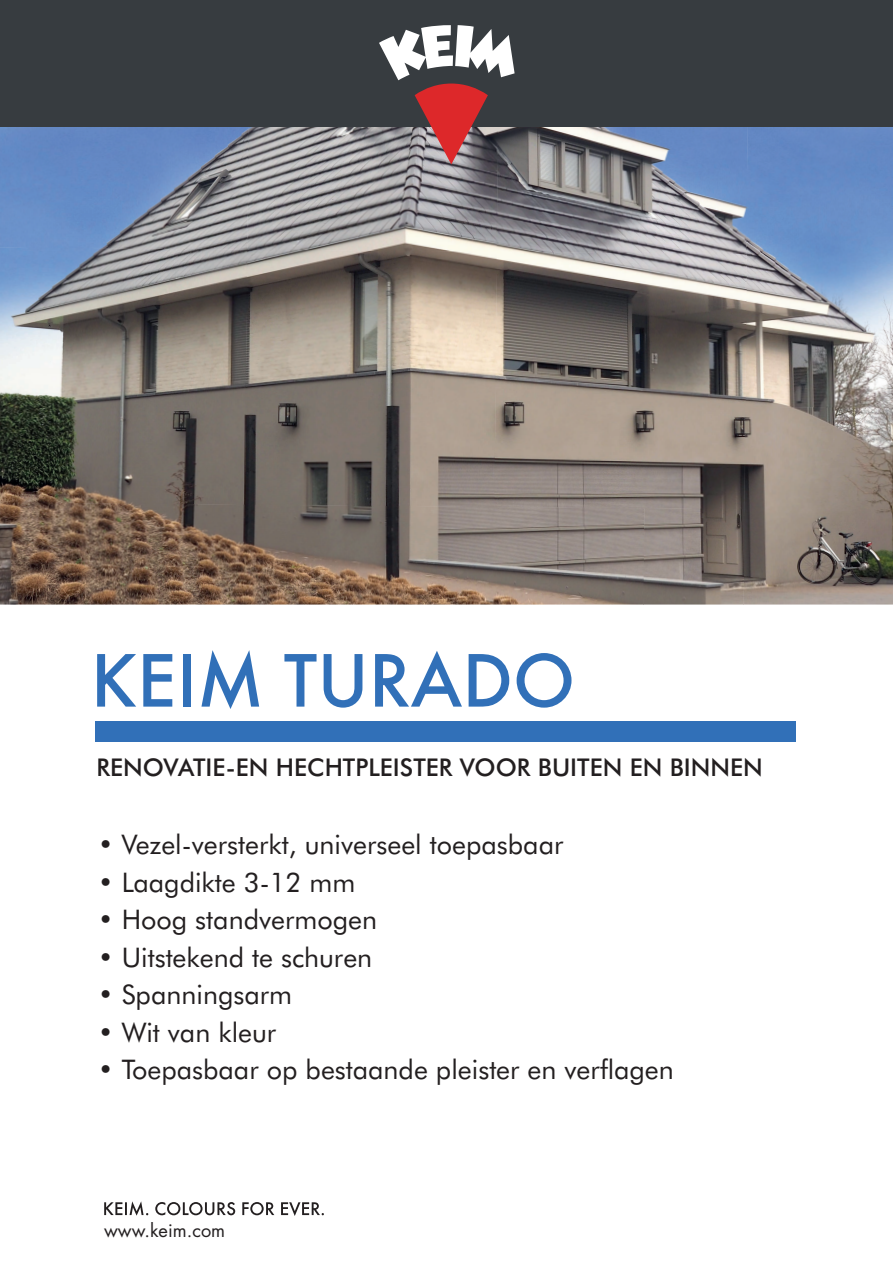
<style>
.page{position:relative;width:893px;height:1263px;background:#fff}
.page>*{position:absolute;margin:0;border:0;box-sizing:border-box;transform-origin:0 0}
.t1{font:500 78.75px "Futura T";color:#3170b8}
.t2{font:27px "Futura BT";color:#231f20}
.t3{font:500 24.45px "Futura BT";color:#231f20}
.t4{font:18.15px "Futura Std";color:#231f20}
</style>
<div class="page">
<img style="left:0;top:126px;width:247px;height:121px">
<img style="left:247px;top:126px;width:250px;height:123px">
<img style="left:497px;top:126px;width:248px;height:126px">
<img style="left:745px;top:126px;width:148px;height:281px">
<img style="left:0;top:247px;width:248px;height:255px">
<img style="left:245px;top:249px;width:252px;height:253px">
<img style="left:494px;top:252px;width:253px;height:256px">
<img style="left:743px;top:407px;width:150px;height:197px">
<img style="left:0;top:502px;width:645px;height:102px">
<img style="left:643px;top:508px;width:102px;height:96px">
<div style="left:96px;top:721px;width:700px;height:20px;background:#3170b8"></div>
<div style="left:0;top:0;width:893px;height:126px;background:#373c40"></div>
<svg style="left:379px;top:25px;width:136px;height:139px"></svg>
<svg style="left:104px;top:1201px;width:220px;height:15px"></svg>
<h1 class="t1" style="left:91px;top:634px;width:486px">KEIM TURADO</h1>
<p class="t3" style="left:96px;top:753px;width:668px">RENOVATIE-EN HECHTPLEISTER VOOR BUITEN EN BINNEN</p>
<p class="t2" style="left:98px;top:828px;width:467px">• Vezel-versterkt, universeel toepasbaar</p>
<p class="t2" style="left:98px;top:866px;width:259px">• Laagdikte 3-12 mm</p>
<p class="t2" style="left:98px;top:903px;width:281px">• Hoog standvermogen</p>
<p class="t2" style="left:98px;top:941px;width:276px">• Uitstekend te schuren</p>
<p class="t2" style="left:98px;top:978px;width:196px">• Spanningsarm</p>
<p class="t2" style="left:98px;top:1016px;width:180px">• Wit van kleur</p>
<p class="t2" style="left:98px;top:1053px;width:578px">• Toepasbaar op bestaande pleister en verflagen</p>
<p class="t4" style="left:104px;top:1218px;width:122px">www.keim.com</p>
</div>
